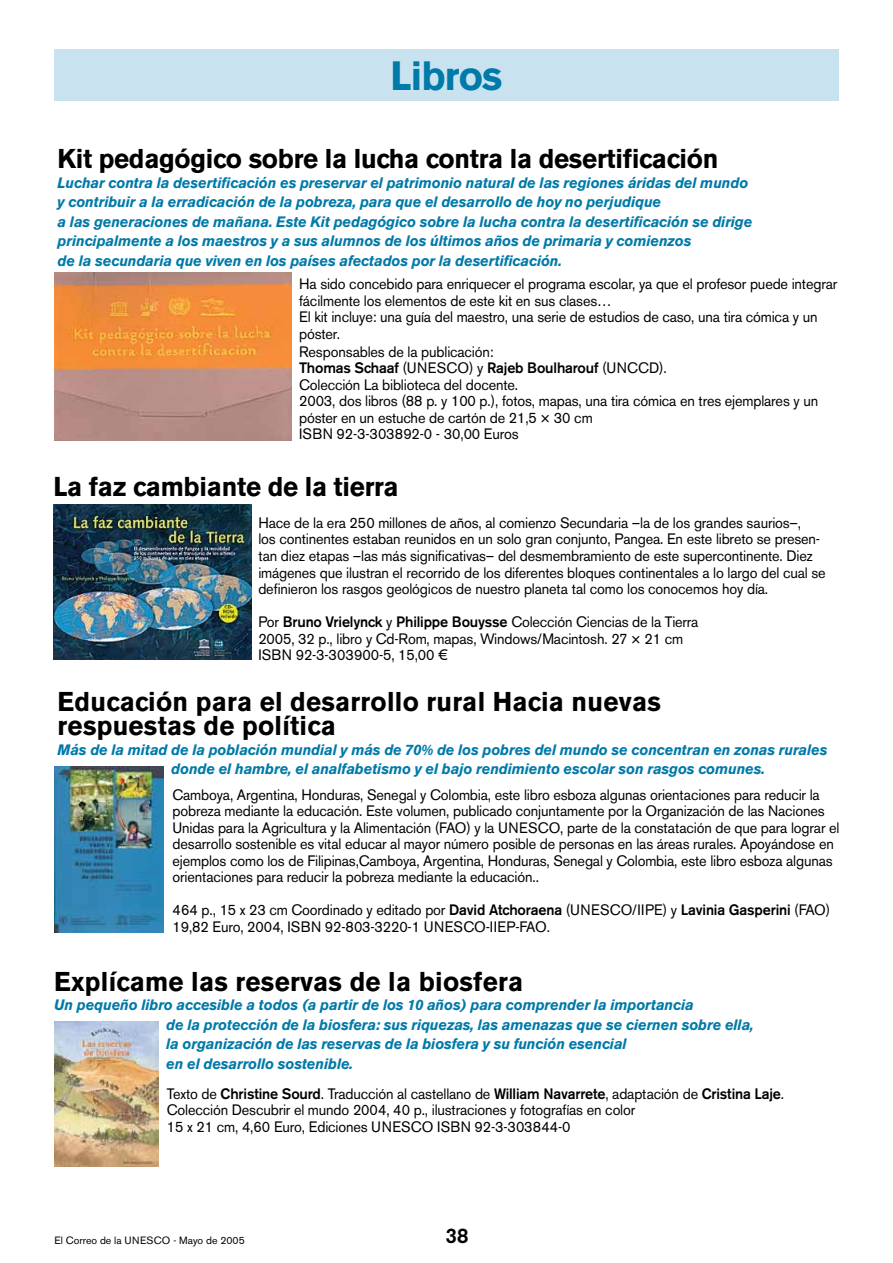
<style>
.page{position:relative;width:893px;height:1263px;background:#fff}
.page>*{position:absolute;margin:0;border:0;box-sizing:border-box;transform-origin:0 0}
.t1{font:700 40.5px "Akzidenz Grotesk BE";color:#007aa9;scale:.96 1}
.t2{font:700 27px/24px "Akzidenz Grotesk BE";letter-spacing:-.01em;color:#000;scale:.96 1}
.t3{font:500 21px "Akzidenz Grotesk BE";color:#000;scale:.96 1}
.t4{font:15px/16.5px "Akzidenz Grotesk BE";letter-spacing:-.01em;color:#000;scale:.96 1}
.t5{font:italic 700 15px/19.5px "Akzidenz Grotesk BE";letter-spacing:-.01em;color:#007aa9;scale:.96 1}
.t6{font:10.5px "Akzidenz Grotesk BE";color:#000}
.s1{font-weight:500}
</style>
<div class="page">
<div style="left:54px;top:49px;width:785px;height:52px;background:#c8e2ef"></div>
<img style="left:54px;top:273px;width:237px;height:167px">
<img style="left:53px;top:504px;width:199px;height:156px">
<img style="left:54px;top:767px;width:110px;height:165px">
<img style="left:54px;top:1021px;width:105px;height:145px">
<h1 class="t1" style="left:390px;top:53px;width:118px">Libros</h1>
<h2 class="t2" style="left:58px;top:147px;width:690px">Kit pedagógico sobre la lucha contra la desertificación</h2>
<p class="t5" style="left:58px;top:173px;width:725px">Luchar contra la desertificación es preservar el patrimonio natural de las regiones áridas del mundo y contribuir a la erradicación de la pobreza, para que el desarrollo de hoy no perjudique<br>a las generaciones de mañana. Este Kit pedagógico sobre la lucha contra la desertificación se dirige principalmente a los maestros y a sus alumnos de los últimos años de primaria y comienzos<br>de la secundaria que viven en los países afectados por la desertificación.</p>
<p class="t4" style="left:299px;top:276px;width:562px">Ha sido concebido para enriquecer el programa escolar, ya que el profesor puede integrar fácilmente los elementos de este kit en sus clases…<br>El kit incluye: una guía del maestro, una serie de estudios de caso, una tira cómica y un póster.</p>
<p class="t4" style="left:299px;top:343px;width:542px">Responsables de la publicación:<br><span class="s1">Thomas Schaaf</span> (UNESCO) y <span class="s1">Rajeb Boulharouf</span> (UNCCD).<br>Colección La biblioteca del docente.<br>2003, dos libros (88 p. y 100 p.), fotos, mapas, una tira cómica en tres ejemplares y un póster en un estuche de cartón de 21,5 × 30 cm<br>ISBN 92-3-303892-0 - 30,00 Euros</p>
<h2 class="t2" style="left:53px;top:475px;width:361px">La faz cambiante de la tierra</h2>
<p class="t4" style="left:258px;top:514px;width:592px">Hace de la era 250 millones de años, al comienzo Secundaria –la de los grandes saurios–,<br>los continentes estaban reunidos en un solo gran conjunto, Pangea. En este libreto se presen&shy;tan diez etapas –las más significativas– del desmembramiento de este supercontinente. Diez imágenes que ilustran el recorrido de los diferentes bloques continentales a lo largo del cual se definieron los rasgos geológicos de nuestro planeta tal como los conocemos hoy día.</p>
<p class="t4" style="left:258px;top:613px;width:460px">Por <span class="s1">Bruno Vrielynck</span> y <span class="s1">Philippe Bouysse</span> Colección Ciencias de la Tierra<br>2005, 32 p., libro y Cd-Rom, mapas, Windows/Macintosh. 27 × 21 cm<br>ISBN 92-3-303900-5, 15,00 €</p>
<h2 class="t2" style="left:58px;top:690px;width:630px">Educación para el desarrollo rural Hacia nuevas respuestas de política</h2>
<p class="t5" style="left:171px;top:740px;width:685px;text-indent:-114px">Más de la mitad de la población mundial y más de 70% de los pobres del mundo se concentran en zonas rurales donde el hambre, el analfabetismo y el bajo rendimiento escolar son rasgos comunes.</p>
<p class="t4" style="left:173px;top:786px;width:696px">Camboya, Argentina, Honduras, Senegal y Colombia, este libro esboza algunas orientaciones para reducir la pobreza mediante la educación. Este volumen, publicado conjuntamente por la Organización de las Naciones Unidas para la Agricultura y la Alimentación (FAO) y la UNESCO, parte de la constatación de que para lograr el desarrollo sostenible es vital educar al mayor número posible de personas en las áreas rurales. Apoyándose en ejemplos como los de Filipinas,Camboya, Argentina, Honduras, Senegal y Colombia, este libro esboza algunas orientaciones para reducir la pobreza mediante la educación..</p>
<p class="t4" style="left:173px;top:902px;width:687px">464 p., 15 x 23 cm Coordinado y editado por <span class="s1">David Atchoraena</span> (UNESCO/IIPE) y <span class="s1">Lavinia Gasperini</span> (FAO)<br>19,82 Euro, 2004, ISBN 92-803-3220-1 UNESCO-IIEP-FAO.</p>
<h2 class="t2" style="left:54px;top:969px;width:490px">Explícame las reservas de la biosfera</h2>
<p class="t5" style="left:166px;top:995px;width:613px;text-indent:-112px">Un pequeño libro accesible a todos (a partir de los 10 años) para comprender la importancia<br>de la protección de la biosfera: sus riquezas, las amenazas que se ciernen sobre ella, la organización de las reservas de la biosfera y su función esencial<br>en el desarrollo sostenible.</p>
<p class="t4" style="left:167px;top:1085px;width:644px">Texto de <span class="s1">Christine Sourd</span>. Traducción al castellano de <span class="s1">William Navarrete</span>, adaptación de <span class="s1">Cristina Laje</span>.<br>Colección Descubrir el mundo 2004, 40 p., ilustraciones y fotografías en color<br>15 x 21 cm, 4,60 Euro, Ediciones UNESCO ISBN 92-3-303844-0</p>
<p class="t6" style="left:55px;top:1234px;width:192px">El Correo de la UNESCO - Mayo de 2005</p>
<h3 class="t3" style="left:445px;top:1223px;width:25px">38</h3>
</div>
